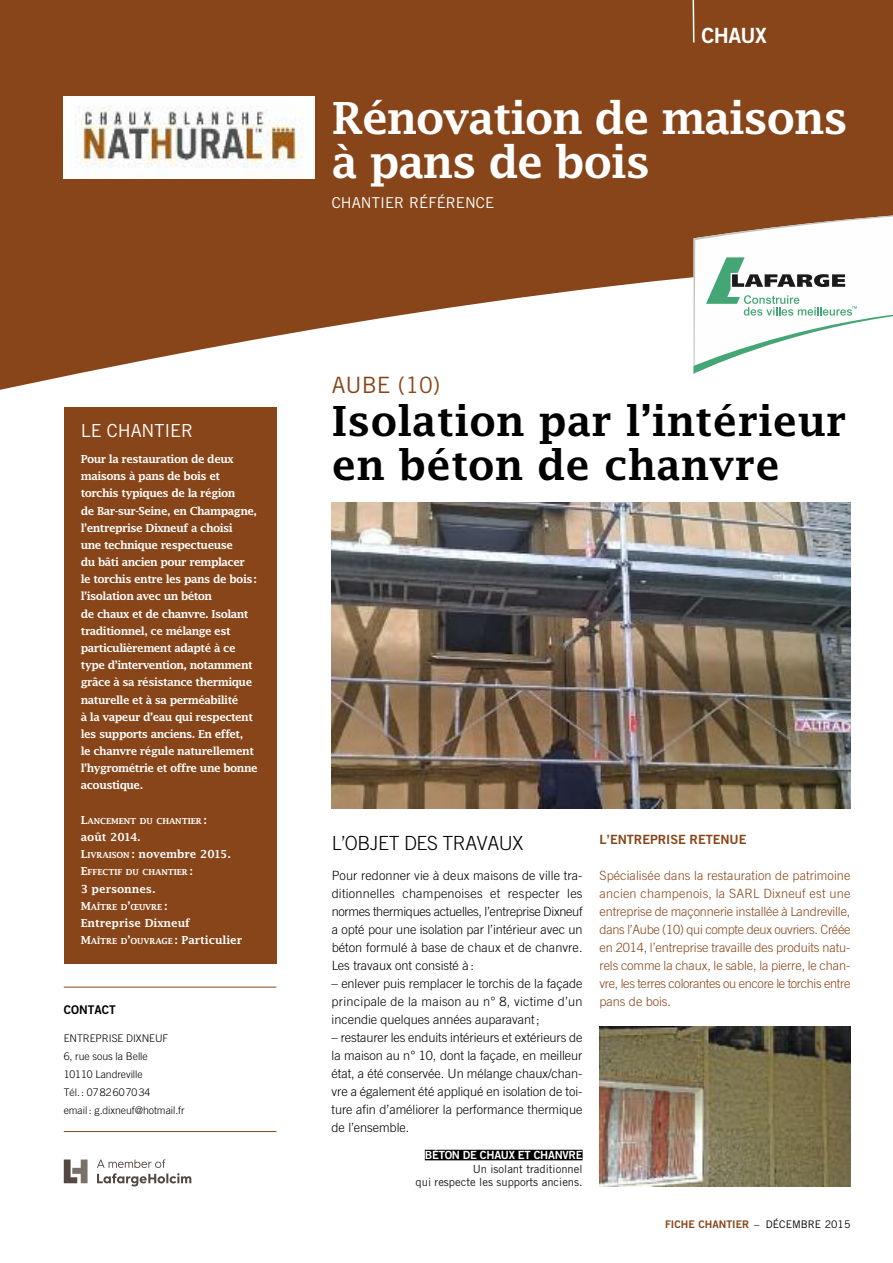
<style>
.page{position:relative;width:893px;height:1263px;background:#fff}
.page>*{position:absolute;margin:0;border:0;box-sizing:border-box;transform-origin:0 0}
.t1{font:600 48px/43.5px "Lucida Fax EF";letter-spacing:-.03em;color:#fff}
.t2{font:600 45px/43.5px "Lucida Fax EF";color:#000}
.t3{font:22.5px "Trade Gothic LT Std";color:#884519}
.t4{font:21px "Trade Gothic LT Std Bd 2";letter-spacing:-.03em;color:#fff}
.t5{font:300 19.5px "Trade Gothic LT Std";letter-spacing:-.02em;color:#000}
.t6{font:18px "Trade Gothic LT Std";letter-spacing:-.005em;color:#fff}
.t7{font:15px "Trade Gothic LT Std";color:#fff}
.t8{font:300 12.75px/18px "Trade Gothic LT Std";letter-spacing:-.005em;color:#000;text-align:justify}
.t9{font:300 12.75px/18px "Trade Gothic LT Std";letter-spacing:-.025em;color:#884519;text-align:justify}
.t10{font:12.75px "Trade Gothic LT Std Bd 2";letter-spacing:-.005em;color:#884519}
.t11{font:600 12px/17.2px "Lucida Fax EF";letter-spacing:-.045em;color:#fff}
.t12{font:600 12px/17.2px "Lucida Fax EF";letter-spacing:-.005em;color:#fff}
.t13{font:12px "Trade Gothic LT Std Bd 2";color:#000}
.t14{font:11.25px/13.5px "Trade Gothic LT Std";color:#191919;text-align:right}
.t15{font:11.25px "Trade Gothic LT Std Bd 2";letter-spacing:-.025em;color:#fff}
.t16{font:300 10.5px/18px "Trade Gothic LT Std";letter-spacing:-.005em;color:#000}
.t17{font:10.5px "Trade Gothic LT Std Bd 2";color:#884519}
.t18{font:600 9px "Lucida Fax EF";letter-spacing:-.01em;color:#fff}
.s1{font-size:12px}
.s2{font-size:9px}
.s3{font-family:"Trade Gothic LT Std";color:#000}
</style>
<div class="page">
<svg style="left:0;top:0;width:893px;height:390px;fill:#884519"></svg>
<hr style="left:64px;top:987px;width:212px;height:1px;background:#884519">
<hr style="left:64px;top:1131px;width:212px;height:1px;background:#884519">
<svg style="left:691px;top:0;width:4px;height:44px"></svg>
<div style="left:64px;top:407px;width:212px;height:557px;background:#884519"></div>
<img style="left:332px;top:502px;width:518px;height:306px">
<svg style="left:694px;top:214px;width:199px;height:160px"></svg>
<img style="left:600px;top:1026px;width:250px;height:160px">
<div style="left:425px;top:1150px;width:158px;height:10px;background:#000"></div>
<svg style="left:64px;top:1159px;width:24px;height:24px"></svg>
<svg style="left:97px;top:1159px;width:94px;height:27px"></svg>
<img style="left:64px;top:97px;width:251px;height:82px">
<h3 class="t6" style="left:81px;top:424px;width:114px">LE CHANTIER</h3>
<p class="t11" style="left:81px;top:451px;width:178px">Pour la restauration de deux maisons à pans de bois et torchis typiques de la région<br>de Bar-sur-Seine, en Champagne, l’entreprise Dixneuf a choisi<br>une technique respectueuse<br>du bâti ancien pour remplacer le torchis entre les pans de bois: l’isolation avec un béton<br>de chaux et de chanvre. Isolant traditionnel, ce mélange est particulièrement adapté à ce type d’intervention, notamment grâce à sa résistance thermique naturelle et à sa perméabilité<br>à la vapeur d’eau qui respectent les supports anciens. En effet,<br>le chanvre régule naturellement l’hygrométrie et offre une bonne acoustique.</p>
<p class="t18" style="left:81px;top:817px;width:128px"><span class="s1">L</span>ANCEMENT DU CHANTIER <span class="s1">:</span></p>
<p class="t12" style="left:81px;top:829px;width:152px">août 2014.<br>L<span class="s2">IVRAISON</span> : novembre 2015.</p>
<p class="t18" style="left:81px;top:869px;width:114px"><span class="s1">E</span>FFECTIF DU CHANTIER <span class="s1">:</span></p>
<p class="t12" style="left:81px;top:881px;width:76px">3 personnes.</p>
<p class="t18" style="left:81px;top:903px;width:88px"><span class="s1">M</span>AÎTRE D<span class="s1">’</span>ŒUVRE <span class="s1">:</span></p>
<p class="t12" style="left:81px;top:915px;width:163px">Entreprise Dixneuf<br>M<span class="s2">AÎTRE D</span>’<span class="s2">OUVRAGE</span> : Particulier</p>
<p class="t13" style="left:64px;top:1005px;width:54px">CONTACT</p>
<p class="t16" style="left:64px;top:1030px;width:122px">ENTREPRISE DIXNEUF<br>6, rue sous la Belle<br>10110 Landreville<br>Tél.: 0782607034<br>email: g.dixneuf@hotmail.fr</p>
<h3 class="t4" style="left:702px;top:28px;width:67px">CHAUX</h3>
<h1 class="t1" style="left:332px;top:100px;width:518px">Rénovation de maisons à pans de bois</h1>
<p class="t7" style="left:332px;top:198px;width:164px">CHANTIER RÉFÉRENCE</p>
<h3 class="t3" style="left:332px;top:376px;width:110px">AUBE (10)</h3>
<h2 class="t2" style="left:332px;top:402px;width:517px">Isolation par l’intérieur en béton de chanvre</h2>
<h3 class="t5" style="left:332px;top:836px;width:193px">L’OBJET DES TRAVAUX</h3>
<p class="t8" style="left:332px;top:868px;width:252px">Pour redonner vie à deux maisons de ville tra&shy;ditionnelles champenoises et respecter les normes thermiques actuelles, l’entreprise Dixneuf a opté pour une isolation par l’intérieur avec un béton formulé à base de chaux et de chanvre.<br>Les travaux ont consisté à :</p>
<p class="t8" style="left:332px;top:976px;width:252px">– enlever puis remplacer le torchis de la façade principale de la maison au n° 8, victime d’un incendie quelques années auparavant;</p>
<p class="t8" style="left:332px;top:1030px;width:252px">– restaurer les enduits intérieurs et extérieurs de la maison au n° 10, dont la façade, en meilleur état, a été conservée. Un mélange chaux/chan&shy;vre a également été appliqué en isolation de toi&shy;ture afin d’améliorer la performance thermique de l’ensemble.</p>
<p class="t15" style="left:425px;top:1151px;width:159px">BÉTON DE CHAUX ET CHANVRE</p>
<p class="t14" style="left:415px;top:1163px;width:169px">Un isolant traditionnel<br>qui respecte les supports anciens.</p>
<p class="t10" style="left:600px;top:835px;width:148px">L’ENTREPRISE RETENUE</p>
<p class="t9" style="left:600px;top:868px;width:252px">Spécialisée dans la restauration de patrimoine ancien champenois, la SARL Dixneuf est une entreprise de maçonnerie installée à Landreville, dans l’Aube (10) qui compte deux ouvriers. Créée en 2014, l’entreprise travaille des produits natu&shy;rels comme la chaux, le sable, la pierre, le chan&shy;vre, les terres colorantes ou encore le torchis entre pans de bois.</p>
<p class="t17" style="left:665px;top:1220px;width:187px">FICHE CHANTIER <span class="s3">– DÉCEMBRE 2015</span></p>
</div>
